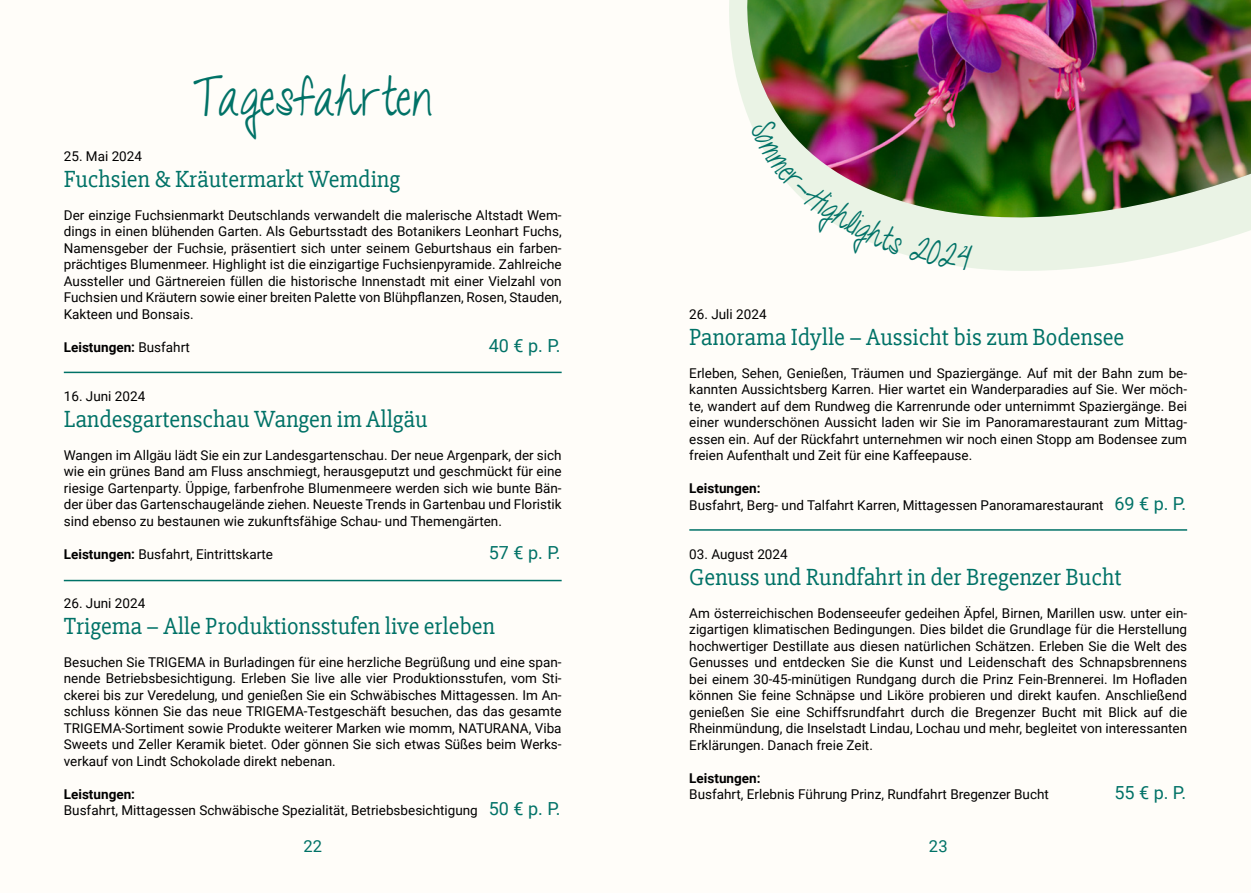
<style>
.page{position:relative;width:1251px;height:893px;background:#fff}
.page>*{position:absolute;margin:0;border:0;box-sizing:border-box;transform-origin:0 0}
.t1{font:52.5px "Talkingtothe Moon";letter-spacing:.02em;color:#007267;scale:.85 1}
.t2{font:24px "Slabo 27 px";color:#007267}
.t3{font:18px "Roboto";color:#007267}
.t4{font:16.5px "Roboto";color:#007267}
.t5{font:13.5px/16.5px "Roboto";color:#000;text-align:justify}
.t6{font:700 13.5px "Roboto";color:#000}
.s1{font-weight:400}
.s2{font-weight:700}
.s3{font-size:18px;color:#007267}
</style>
<div class="page">
<div style="left:0;top:0;width:1250px;height:893px;background:#fffdf9"></div>
<svg style="left:972px;top:264px;width:138px;height:7px"></svg>
<svg style="left:729px;top:0;width:521px;height:264px;fill:#eaf3e5"></svg>
<img style="left:745px;top:0;width:505px;height:219px">
<hr style="left:64px;top:580px;width:497px;height:1px;background:#007267">
<hr style="left:64px;top:372px;width:497px;height:1px;background:#007267">
<hr style="left:689px;top:529px;width:497px;height:2px;background:#007267">
<svg style="left:749px;top:119px;width:153px;height:137px"></svg>
<svg style="left:908px;top:234px;width:64px;height:34px"></svg>
<h1 class="t1" style="left:193px;top:67px;width:283px">Tagesfahrten</h1>
<p class="t5" style="left:64px;top:148px;width:80px">25. Mai 2024</p>
<h2 class="t2" style="left:64px;top:165px;width:337px">Fuchsien &amp; Kräutermarkt Wemding</h2>
<p class="t5" style="left:64px;top:206px;width:499px">Der einzige Fuchsienmarkt Deutschlands verwandelt die malerische Altstadt Wem&shy;dings in einen blühenden Garten. Als Geburtsstadt des Botanikers Leonhart Fuchs, Namensgeber der Fuchsie, präsentiert sich unter seinem Geburtshaus ein farben&shy;prächtiges Blumenmeer. Highlight ist die einzigartige Fuchsienpyramide. Zahlreiche Aussteller und Gärtnereien füllen die historische Innenstadt mit einer Vielzahl von Fuchsien und Kräutern sowie einer breiten Palette von Blühpflanzen, Rosen, Stauden, Kakteen und Bonsais.</p>
<p class="t6" style="left:64px;top:338px;width:128px">Leistungen: <span class="s1">Busfahrt</span></p>
<h3 class="t3" style="left:489px;top:333px;width:73px">40 € p. P.</h3>
<p class="t5" style="left:64px;top:388px;width:83px">16. Juni 2024</p>
<h2 class="t2" style="left:64px;top:405px;width:365px">Landesgartenschau Wangen im Allgäu</h2>
<p class="t5" style="left:64px;top:446px;width:499px">Wangen im Allgäu lädt Sie ein zur Landesgartenschau. Der neue Argenpark, der sich wie ein grünes Band am Fluss anschmiegt, herausgeputzt und geschmückt für eine riesige Gartenparty. Üppige, farbenfrohe Blumenmeere werden sich wie bunte Bän&shy;der über das Gartenschaugelände ziehen. Neueste Trends in Gartenbau und Floristik sind ebenso zu bestaunen wie zukunftsfähige Schau- und Themengärten.</p>
<p class="t5" style="left:64px;top:545px;width:211px"><span class="s2">Leistungen:</span> Busfahrt, Eintrittskarte</p>
<h3 class="t3" style="left:489px;top:540px;width:73px">57 € p. P.</h3>
<p class="t5" style="left:64px;top:595px;width:83px">26. Juni 2024</p>
<h2 class="t2" style="left:64px;top:612px;width:432px">Trigema – Alle Produktionsstufen live erleben</h2>
<p class="t5" style="left:64px;top:653px;width:499px">Besuchen Sie TRIGEMA in Burladingen für eine herzliche Begrüßung und eine span&shy;nende Betriebsbesichtigung. Erleben Sie live alle vier Produktionsstufen, vom Sti&shy;ckerei bis zur Veredelung, und genießen Sie ein Schwäbisches Mittagessen. Im An&shy;schluss können Sie das neue TRIGEMA-Testgeschäft besuchen, das das gesamte TRIGEMA-Sortiment sowie Produkte weiterer Marken wie momm, NATURANA, Viba Sweets und Zeller Keramik bietet. Oder gönnen Sie sich etwas Süßes beim Werks&shy;verkauf von Lindt Schokolade direkt nebenan.</p>
<p class="t5" style="left:64px;top:785px;width:498px"><span class="s2">Leistungen:<br></span>Busfahrt, Mittagessen Schwäbische Spezialität, Betriebsbesichtigung <span class="s3">50 € p. P.</span></p>
<p class="t4" style="left:303px;top:835px;width:20px">22</p>
<p class="t4" style="left:928px;top:835px;width:20px">23</p>
<p class="t5" style="left:689px;top:306px;width:79px">26. Juli 2024</p>
<h2 class="t2" style="left:689px;top:323px;width:436px">Panorama Idylle – Aussicht bis zum Bodensee</h2>
<p class="t5" style="left:689px;top:364px;width:499px">Erleben, Sehen, Genießen, Träumen und Spaziergänge. Auf mit der Bahn zum be&shy;kannten Aussichtsberg Karren. Hier wartet ein Wanderparadies auf Sie. Wer möch&shy;te, wandert auf dem Rundweg die Karrenrunde oder unternimmt Spaziergänge. Bei einer wunderschönen Aussicht laden wir Sie im Panoramarestaurant zum Mittag&shy;essen ein. Auf der Rückfahrt unternehmen wir noch einen Stopp am Bodensee zum freien Aufenthalt und Zeit für eine Kaffeepause.</p>
<p class="t5" style="left:689px;top:480px;width:498px"><span class="s2">Leistungen:<br></span>Busfahrt, Berg- und Talfahrt Karren, Mittagessen Panoramarestaurant <span class="s3">69 € p. P.</span></p>
<p class="t5" style="left:689px;top:546px;width:100px">03. August 2024</p>
<h2 class="t2" style="left:689px;top:563px;width:434px">Genuss und Rundfahrt in der Bregenzer Bucht</h2>
<p class="t5" style="left:689px;top:604px;width:499px">Am österreichischen Bodenseeufer gedeihen Äpfel, Birnen, Marillen usw. unter ein&shy;zigartigen klimatischen Bedingungen. Dies bildet die Grundlage für die Herstellung hochwertiger Destillate aus diesen natürlichen Schätzen. Erleben Sie die Welt des Genusses und entdecken Sie die Kunst und Leidenschaft des Schnapsbrennens bei einem 30-45-minütigen Rundgang durch die Prinz Fein-Brennerei. Im Hofladen können Sie feine Schnäpse und Liköre probieren und direkt kaufen. Anschließend genießen Sie eine Schiffsrundfahrt durch die Bregenzer Bucht mit Blick auf die Rheinmündung, die Inselstadt Lindau, Lochau und mehr, begleitet von interessanten Erklärungen. Danach freie Zeit.</p>
<p class="t6" style="left:689px;top:768px;width:73px">Leistungen:</p>
<p class="t5" style="left:689px;top:786px;width:361px">Busfahrt, Erlebnis Führung Prinz, Rundfahrt Bregenzer Bucht</p>
<h3 class="t3" style="left:1114px;top:780px;width:73px">55 € p. P.</h3>
</div>
